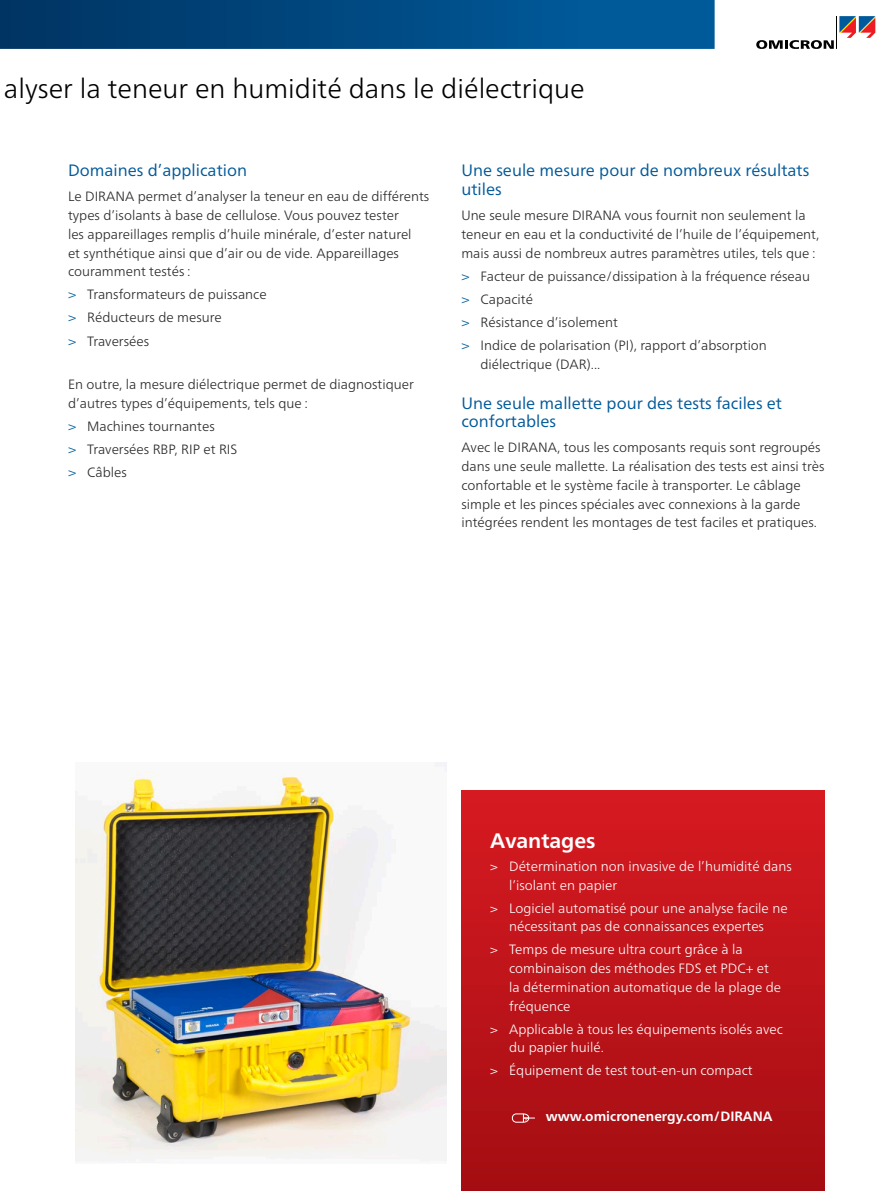
<style>
.page{position:relative;width:893px;height:1191px;background:#fff}
.page>*{position:absolute;margin:0;border:0;box-sizing:border-box;transform-origin:0 0}
.t1{font:300 27px "Frutiger Neue LTW1 G";color:#000}
.t2{font:700 21px "Frutiger Neue LTW1 G";color:#fff}
.Content_-_Headline_1{font:16.5px/18.8px "Frutiger Neue LTW1 G";color:#00599a}
.Content_-_Normal{font:300 13.5px/18.8px "Frutiger Neue LTW1 G";color:#282829}
.t3{font:300 13.5px/18.8px "Frutiger Neue LTW1 G";color:#fff}
._04_Fließtext{font:700 13.5px "Frutiger Neue LTW1 G";color:#fff}
.s1{font-size:14.25px;color:#005e9d}
</style>
<div class="page">
<svg style="left:756px;top:16px;width:119px;height:33px"></svg>
<svg style="left:0;top:0;width:714px;height:49px"></svg>
<div style="left:461px;top:790px;width:364px;height:401px;background:linear-gradient(to bottom,#d81a21,#a30e12)"></div>
<svg style="left:512px;top:1113px;width:23px;height:9px"></svg>
<img style="left:75px;top:762px;width:371px;height:400px">
<h1 class="t1" style="left:4px;top:72px;width:582px">alyser la teneur en humidité dans le diélectrique</h1>
<p class="Content_-_Headline_1" style="left:68px;top:161px;width:181px">Domaines d’application</p>
<p class="Content_-_Normal" style="left:68px;top:187px;width:363px">Le DIRANA permet d’analyser la teneur en eau de différents types d’isolants à base de cellulose. Vous pouvez tester<br>les appareillages remplis d’huile minérale, d’ester naturel<br>et synthétique ainsi que d’air ou de vide. Appareillages couramment testés :</p>
<p class="Content_-_Normal" style="left:68px;top:285px;width:200px"><span class="s1">&gt;</span> Transformateurs de puissance</p>
<p class="Content_-_Normal" style="left:68px;top:308px;width:155px"><span class="s1">&gt;</span> Réducteurs de mesure</p>
<p class="Content_-_Normal" style="left:68px;top:331px;width:83px"><span class="s1">&gt;</span> Traversées</p>
<p class="Content_-_Normal" style="left:68px;top:375px;width:347px">En outre, la mesure diélectrique permet de diagnostiquer d’autres types d’équipements, tels que :</p>
<p class="Content_-_Normal" style="left:68px;top:417px;width:148px"><span class="s1">&gt;</span> Machines tournantes</p>
<p class="Content_-_Normal" style="left:68px;top:440px;width:171px"><span class="s1">&gt;</span> Traversées RBP, RIP et RIS</p>
<p class="Content_-_Normal" style="left:68px;top:463px;width:60px"><span class="s1">&gt;</span> Câbles</p>
<p class="Content_-_Headline_1" style="left:461px;top:161px;width:349px">Une seule mesure pour de nombreux résultats utiles</p>
<p class="Content_-_Normal" style="left:461px;top:206px;width:359px">Une seule mesure DIRANA vous fournit non seulement la teneur en eau et la conductivité de l’huile de l’équipement, mais aussi de nombreux autres paramètres utiles, tels que :</p>
<p class="Content_-_Normal" style="left:461px;top:266px;width:350px"><span class="s1">&gt;</span> Facteur de puissance/dissipation à la fréquence réseau</p>
<p class="Content_-_Normal" style="left:461px;top:289px;width:73px"><span class="s1">&gt;</span> Capacité</p>
<p class="Content_-_Normal" style="left:461px;top:312px;width:158px"><span class="s1">&gt;</span> Résistance d’isolement</p>
<p class="Content_-_Normal" style="left:480px;top:335px;width:288px;text-indent:-19px"><span class="s1">&gt;</span> Indice de polarisation (PI), rapport d’absorption diélectrique (DAR)...</p>
<p class="Content_-_Headline_1" style="left:461px;top:393px;width:322px">Une seule mallette pour des tests faciles et confortables</p>
<p class="Content_-_Normal" style="left:461px;top:438px;width:365px">Avec le DIRANA, tous les composants requis sont regroupés dans une seule mallette. La réalisation des tests est ainsi très confortable et le système facile à transporter. Le câblage simple et les pinces spéciales avec connexions à la garde intégrées rendent les montages de test faciles et pratiques.</p>
<p class="t2" style="left:490px;top:828px;width:107px">Avantages</p>
<p class="t3" style="left:509px;top:856px;width:284px;text-indent:-19px">&gt; Détermination non invasive de l’humidité dans l’isolant en papier</p>
<p class="t3" style="left:490px;top:898px;width:299px;text-align:center">&gt; Logiciel automatisé pour une analyse facile ne nécessitant pas de connaissances expertes</p>
<p class="t3" style="left:509px;top:940px;width:274px;text-indent:-19px">&gt; Temps de mesure ultra court grâce à la combinaison des méthodes FDS et PDC+ et la détermination automatique de la plage de fréquence</p>
<p class="t3" style="left:509px;top:1019px;width:275px;text-indent:-19px">&gt; Applicable à tous les équipements isolés avec du papier huilé.</p>
<p class="t3" style="left:490px;top:1061px;width:264px">&gt; Équipement de test tout-en-un compact</p>
<p class="_04_Fließtext" style="left:546px;top:1108px;width:228px">www.omicronenergy.com/DIRANA</p>
</div>
